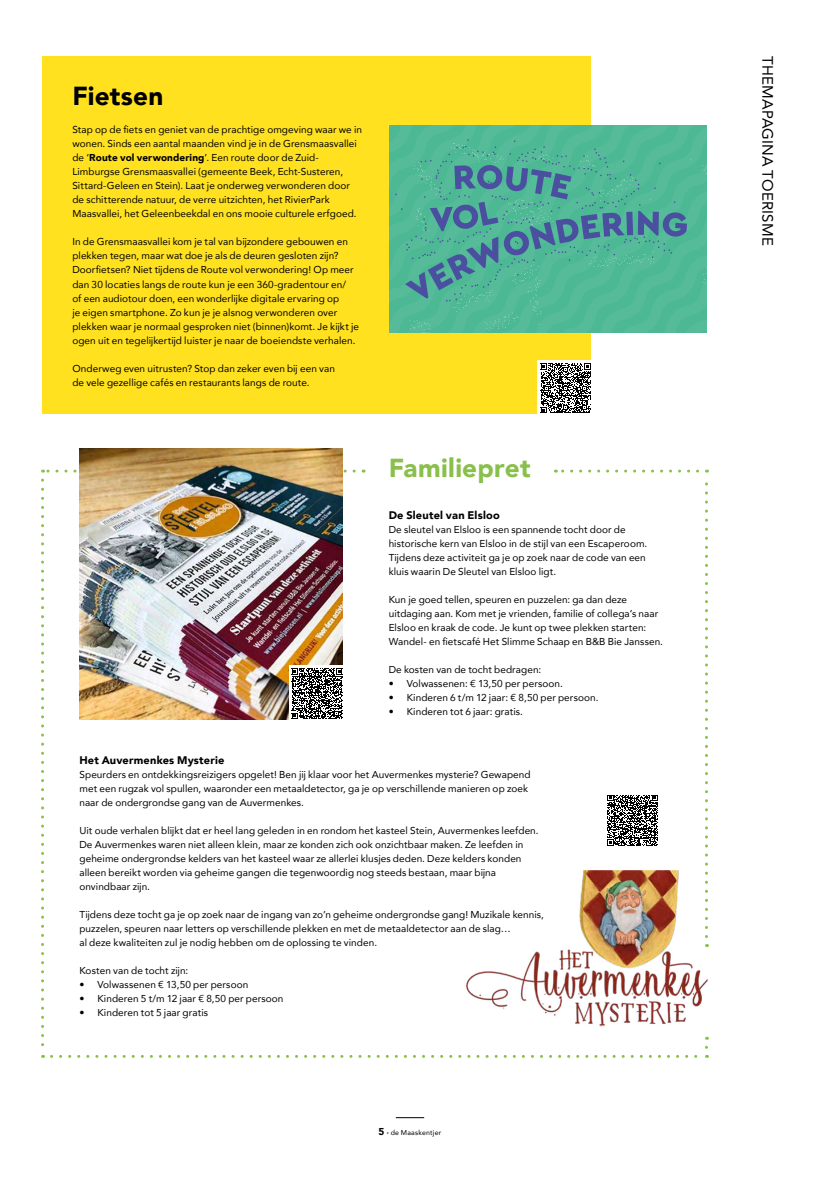
<style>
.page{position:relative;width:820px;height:1177px;background:#fff}
.page>*{position:absolute;margin:0;border:0;box-sizing:border-box;transform-origin:0 0}
.t1{font:900 26px "Avenir";letter-spacing:.01em;color:#89c04b}
.t2{font:900 26px "Avenir";letter-spacing:.01em;color:#000}
.t3{font:15px "Avenir";letter-spacing:.015em;color:#000}
.t4{font:900 11px "Avenir";letter-spacing:.015em;color:#000}
.t5{font:10px/14px "Avenir";letter-spacing:.005em;color:#000}
.t6{font:7px "Avenir";letter-spacing:.03em;color:#000}
.s1{font-weight:900}
.s2{font-weight:900;font-size:10px}
</style>
<div class="page">
<svg style="left:395px;top:1117px;width:29px;height:1px"></svg>
<div style="left:43px;top:56px;width:547px;height:357px;background:#ffe11f"></div>
<svg style="left:43px;top:469px;width:311px;height:3px"></svg>
<svg style="left:41px;top:480px;width:3px;height:577px"></svg>
<svg style="left:51px;top:1054px;width:656px;height:3px"></svg>
<svg style="left:705px;top:469px;width:2px;height:397px"></svg>
<svg style="left:555px;top:469px;width:142px;height:3px"></svg>
<img style="left:465px;top:870px;width:244px;height:157px">
<div style="left:389px;top:125px;width:317px;height:207px;background:#53ba98"></div>
<svg style="left:702px;top:267px;width:4px;height:17px"></svg>
<svg style="left:701px;top:165px;width:5px;height:9px"></svg>
<svg style="left:395px;top:139px;width:295px;height:194px;background:#50ad97"></svg>
<img style="left:79px;top:448px;width:263px;height:271px">
<div style="left:288px;top:665px;width:57px;height:57px;background:#fff"></div>
<svg style="left:291px;top:668px;width:51px;height:51px"></svg>
<svg style="left:607px;top:795px;width:51px;height:50px"></svg>
<div style="left:537px;top:360px;width:57px;height:57px;background:#fff"></div>
<svg style="left:540px;top:363px;width:50px;height:50px"></svg>
<h1 class="t2" style="left:72px;top:74px;width:92px">Fietsen</h1>
<p class="t5" style="left:72px;top:123px;width:291px">Stap op de fiets en geniet van de prachtige omgeving waar we in wonen. Sinds een aantal maanden vind je in de Grensmaasvallei de ‘<span class="s1">Route vol verwondering</span>’. Een route door de Zuid-Limburgse Grensmaasvallei (gemeente Beek, Echt-Susteren, Sittard-Geleen en Stein). Laat je onderweg verwonderen door de schitterende natuur, de verre uitzichten, het RivierPark Maasvallei, het Geleenbeekdal en ons mooie culturele erfgoed.</p>
<p class="t5" style="left:72px;top:235px;width:288px">In de Grensmaasvallei kom je tal van bijzondere gebouwen en plekken tegen, maar wat doe je als de deuren gesloten zijn?<br>Doorfietsen? Niet tijdens de Route vol verwondering! Op meer dan 30 locaties langs de route kun je een 360-gradentour en/<br>of een audiotour doen, een wonderlijke digitale ervaring op<br>je eigen smartphone. Zo kun je je alsnog verwonderen over plekken waar je normaal gesproken niet (binnen)komt. Je kijkt je ogen uit en tegelijkertijd luister je naar de boeiendste verhalen.</p>
<p class="t5" style="left:72px;top:361px;width:264px">Onderweg even uitrusten? Stop dan zeker even bij een van de vele gezellige cafés en restaurants langs de route.</p>
<h1 class="t1" style="left:388px;top:445px;width:143px">Familiepret</h1>
<p class="t4" style="left:388px;top:505px;width:112px">De Sleutel van Elsloo</p>
<p class="t5" style="left:388px;top:522px;width:260px">De sleutel van Elsloo is een spannende tocht door de historische kern van Elsloo in de stijl van een Escaperoom.<br>Tijdens deze activiteit ga je op zoek naar de code van een kluis waarin De Sleutel van Elsloo ligt.</p>
<p class="t5" style="left:388px;top:592px;width:276px">Kun je goed tellen, speuren en puzzelen: ga dan deze uitdaging aan. Kom met je vrienden, familie of collega’s naar Elsloo en kraak de code. Je kunt op twee plekken starten:<br>Wandel- en fietscafé Het Slimme Schaap en B&amp;B Bie Janssen.</p>
<p class="t5" style="left:388px;top:662px;width:154px">De kosten van de tocht bedragen:</p>
<p class="t5" style="left:388px;top:676px;width:176px">• Volwassenen: € 13,50 per persoon.</p>
<p class="t5" style="left:388px;top:690px;width:211px">• Kinderen 6 t/m 12 jaar: € 8,50 per persoon.</p>
<p class="t5" style="left:388px;top:704px;width:136px">• Kinderen tot 6 jaar: gratis.</p>
<p class="t4" style="left:79px;top:750px;width:146px">Het Auvermenkes Mysterie</p>
<p class="t5" style="left:79px;top:767px;width:452px">Speurders en ontdekkingsreizigers opgelet! Ben jij klaar voor het Auvermenkes mysterie? Gewapend met een rugzak vol spullen, waaronder een metaaldetector, ga je op verschillende manieren op zoek naar de ondergrondse gang van de Auvermenkes.</p>
<p class="t5" style="left:79px;top:823px;width:460px">Uit oude verhalen blijkt dat er heel lang geleden in en rondom het kasteel Stein, Auvermenkes leefden.<br>De Auvermenkes waren niet alleen klein, maar ze konden zich ook onzichtbaar maken. Ze leefden in geheime ondergrondse kelders van het kasteel waar ze allerlei klusjes deden. Deze kelders konden alleen bereikt worden via geheime gangen die tegenwoordig nog steeds bestaan, maar bijna onvindbaar zijn.</p>
<p class="t5" style="left:79px;top:907px;width:466px">Tijdens deze tocht ga je op zoek naar de ingang van zo’n geheime ondergrondse gang! Muzikale kennis, puzzelen, speuren naar letters op verschillende plekken en met de metaaldetector aan de slag…<br>al deze kwaliteiten zul je nodig hebben om de oplossing te vinden.</p>
<p class="t5" style="left:79px;top:963px;width:110px">Kosten van de tocht zijn:</p>
<p class="t5" style="left:79px;top:977px;width:170px">• Volwassenen € 13,50 per persoon</p>
<p class="t5" style="left:79px;top:991px;width:205px">• Kinderen 5 t/m 12 jaar € 8,50 per persoon</p>
<p class="t5" style="left:79px;top:1005px;width:130px">• Kinderen tot 5 jaar gratis</p>
<p class="t6" style="left:378px;top:1126px;width:64px"><span class="s2">5</span> <span class="s1">·</span> de Maaskentjer</p>
<h2 class="t3" style="left:779px;top:56px;width:191px;rotate:90deg">THEMAPAGINA TOERISME</h2>
</div>
